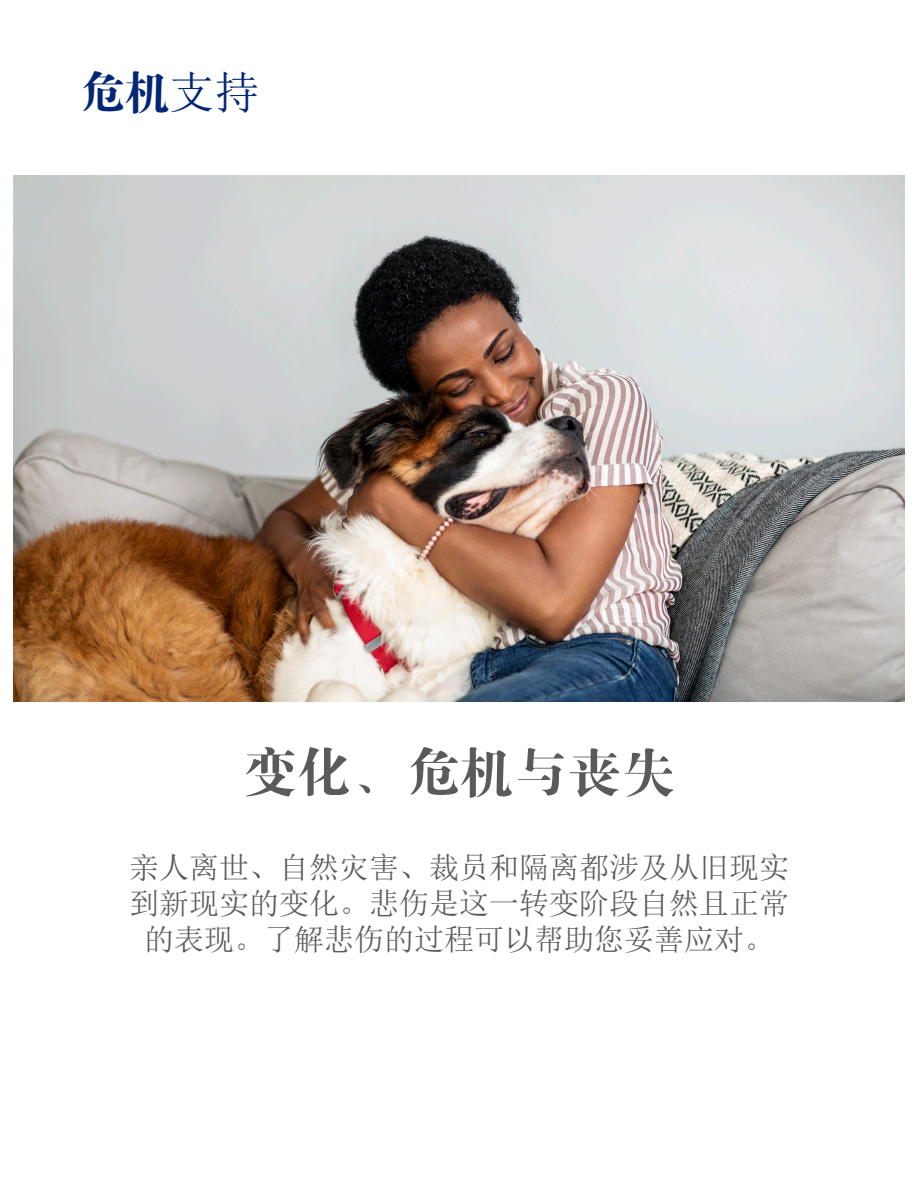
<style>
.page{position:relative;width:918px;height:1188px;background:#fff}
.page>*{position:absolute;margin:0;border:0;box-sizing:border-box;transform-origin:0 0}
.Headline{font:54px "FZDBSJW GB1 0";color:#5a5a5a}
.t1{font:45.3px "FZDBSJW GB1 0";color:#002677}
.Headline-subhead{font:30px/36px "Sim Sun";color:#5a5a5a;text-align:center}
.s1{font-family:"Sim Sun";font-size:45px}
</style>
<div class="page">
<img style="left:14px;top:176px;width:890px;height:526px">
<h2 class="t1" style="left:79px;top:68px;width:182px">危机<span class="s1">支持</span></h2>
<p class="Headline" style="left:243px;top:744px;width:433px">变化、危机与丧失</p>
<p class="Headline-subhead" style="left:129px;top:849px;width:661px">亲人离世、自然灾害、裁员和隔离都涉及从旧现实到新现实的变化。悲伤是这一转变阶段自然且正常的表现。了解悲伤的过程可以帮助您妥善应对。</p>
</div>
